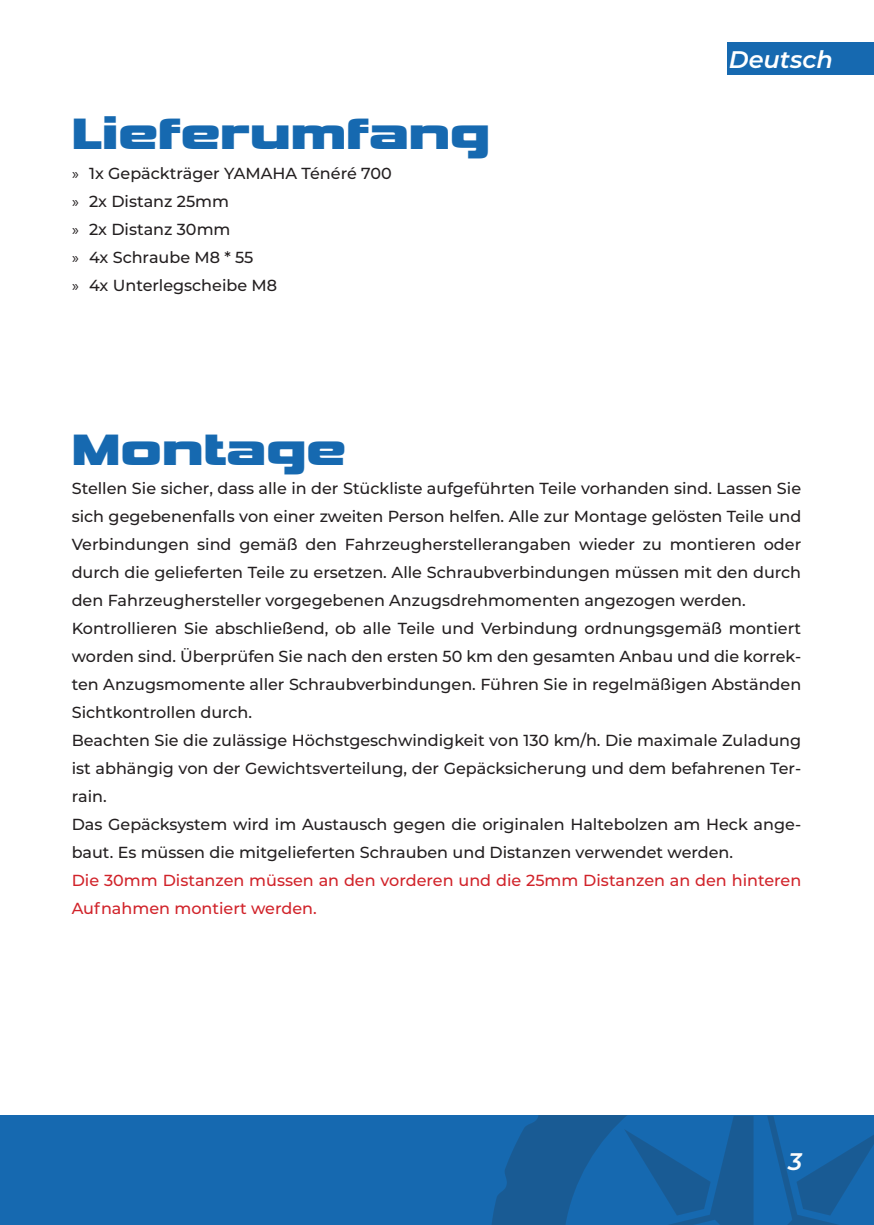
<style>
.page{position:relative;width:874px;height:1225px;background:#fff}
.page>*{position:absolute;margin:0;border:0;box-sizing:border-box;transform-origin:0 0}
.Überschrift_Inhaltsv{font:700 46px "Vipnagorgialla Rg";color:#1669b0}
.Italiv_2{font:italic 600 24px "Montserrat";color:#fff}
.t1{font:italic 600 24px "Montserrat";color:#fcfcfc}
.Paragraph_2{font:500 16px/28px "Montserrat";color:#231f20;text-align:justify}
.Paragraph_2-2{font:500 16px/28px "Montserrat";color:#d1232a}
.s1{font-family:"Myriad Pro";font-weight:400}
</style>
<div class="page">
<div style="left:0;top:1115px;width:873px;height:110px;background:#1669b0"></div>
<svg style="left:491px;top:1115px;width:382px;height:110px"></svg>
<div style="left:727px;top:43px;width:146px;height:32px;background:#1669b0"></div>
<p class="Überschrift_Inhaltsv" style="left:72px;top:96px;width:420px">Lieferumfang</p>
<p class="Paragraph_2" style="left:72px;top:158px;width:321px"><span class="s1">»</span> 1x Gepäckträger YAMAHA Ténéré 700</p>
<p class="Paragraph_2" style="left:72px;top:186px;width:158px"><span class="s1">»</span> 2x Distanz 25mm</p>
<p class="Paragraph_2" style="left:72px;top:214px;width:160px"><span class="s1">»</span> 2x Distanz 30mm</p>
<p class="Paragraph_2" style="left:72px;top:242px;width:183px"><span class="s1">»</span> 4x Schraube M8 * 55</p>
<p class="Paragraph_2" style="left:72px;top:270px;width:206px"><span class="s1">»</span> 4x Unterlegscheibe M8</p>
<p class="Überschrift_Inhaltsv" style="left:72px;top:411px;width:275px">Montage</p>
<p class="Italiv_2" style="left:728px;top:42px;width:105px">Deutsch</p>
<p class="Paragraph_2" style="left:72px;top:473px;width:730px">Stellen Sie sicher, dass alle in der Stückliste aufgeführten Teile vorhanden sind. Lassen Sie sich gegebenenfalls von einer zweiten Person helfen. Alle zur Montage gelösten Teile und Verbindungen sind gemäß den Fahrzeugherstellerangaben wieder zu montieren oder durch die gelieferten Teile zu ersetzen. Alle Schraubverbindungen müssen mit den durch den Fahrzeughersteller vorgegebenen Anzugsdrehmomenten angezogen werden.</p>
<p class="Paragraph_2" style="left:72px;top:613px;width:730px">Kontrollieren Sie abschließend, ob alle Teile und Verbindung ordnungsgemäß montiert worden sind. Überprüfen Sie nach den ersten 50 km den gesamten Anbau und die korrek&shy;ten Anzugsmomente aller Schraubverbindungen. Führen Sie in regelmäßigen Abständen Sichtkontrollen durch.</p>
<p class="Paragraph_2" style="left:72px;top:725px;width:730px">Beachten Sie die zulässige Höchstgeschwindigkeit von 130 km/h. Die maximale Zuladung ist abhängig von der Gewichtsverteilung, der Gepäcksicherung und dem befahrenen Ter&shy;rain.</p>
<p class="Paragraph_2" style="left:72px;top:809px;width:730px">Das Gepäcksystem wird im Austausch gegen die originalen Haltebolzen am Heck ange&shy;baut. Es müssen die mitgelieferten Schrauben und Distanzen verwendet werden.</p>
<p class="Paragraph_2-2" style="left:72px;top:865px;width:730px">Die 30mm Distanzen müssen an den vorderen und die 25mm Distanzen an den hinteren<br>Aufnahmen montiert werden.</p>
<h2 class="t1" style="left:787px;top:1144px;width:15px">3</h2>
</div>
